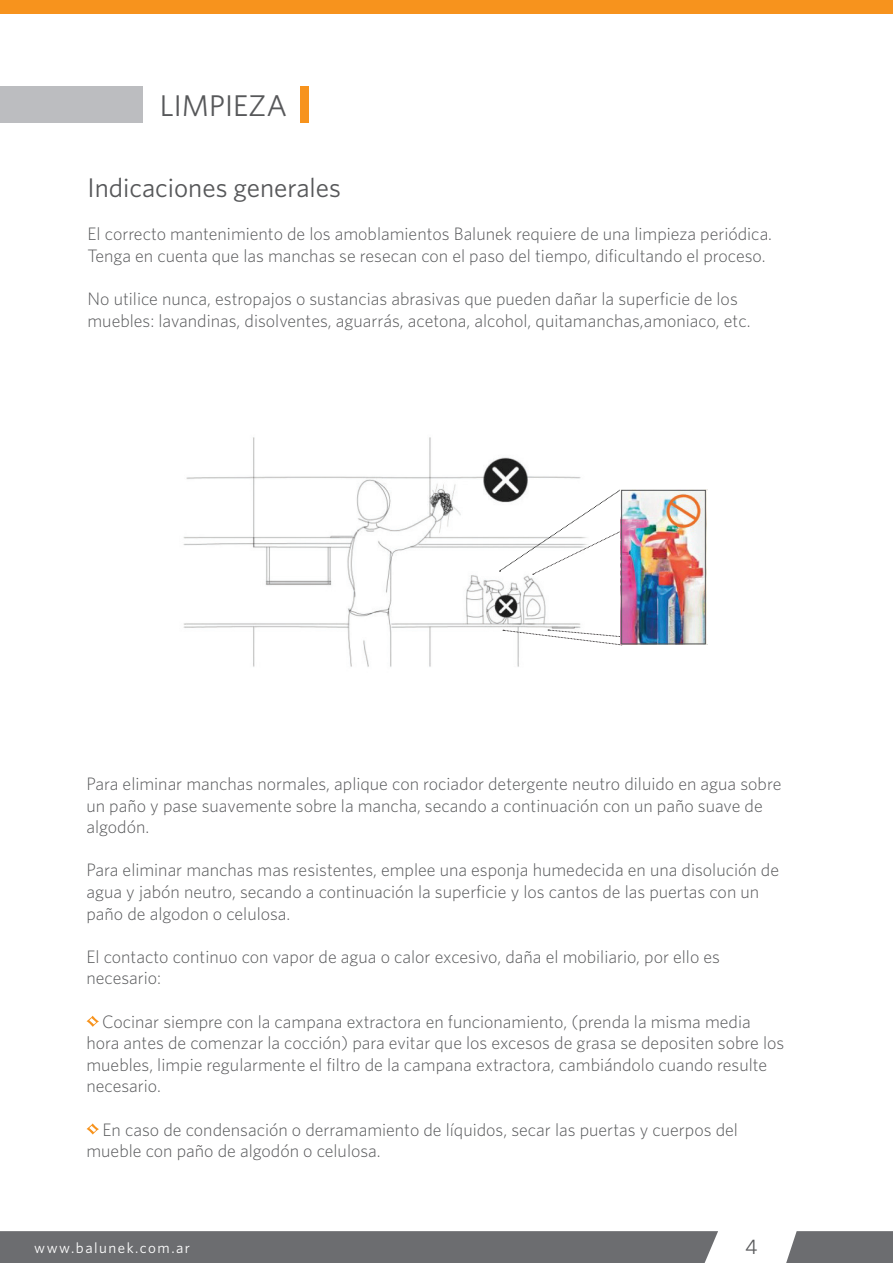
<style>
.page{position:relative;width:893px;height:1263px;background:#fff}
.page>*{position:absolute;margin:0;border:0;box-sizing:border-box;transform-origin:0 0}
.t1{font:30px "Whitney";color:#57585a}
.t2{font:27px "Whitney";color:#57585a}
.t3{font:21px "Whitney";color:#57585a}
.Paragraph_Style_1{font:300 18px/21.6px "Whitney";color:#57585a}
.t4{font:15px "Whitney";letter-spacing:.1em;color:#fff}
</style>
<div class="page">
<svg style="left:786px;top:1231px;width:107px;height:32px;background:#747577"></svg>
<div style="left:0;top:1231px;width:718px;height:32px;background:#6c6d70"></div>
<div style="left:0;top:0;width:892px;height:14px;background:#f7931d"></div>
<div style="left:301px;top:86px;width:8px;height:37px;background:#f7931d"></div>
<img style="left:183px;top:437px;width:398px;height:230px">
<svg style="left:499px;top:489px;width:208px;height:86px"></svg>
<svg style="left:503px;top:630px;width:204px;height:15px"></svg>
<img style="left:621px;top:492px;width:85px;height:153px">
<div style="left:621px;top:490px;width:85px;height:154px;border:1px solid #57585a"></div>
<div style="left:1px;top:86px;width:142px;height:37px;background:#bcbdc0"></div>
<svg style="left:87px;top:1123px;width:12px;height:11px"></svg>
<svg style="left:87px;top:1016px;width:12px;height:11px"></svg>
<p class="t1" style="left:160px;top:88px;width:129px">LIMPIEZA</p>
<p class="t2" style="left:88px;top:172px;width:255px">Indicaciones generales</p>
<p class="Paragraph_Style_1" style="left:88px;top:223px;width:686px">El correcto mantenimiento de los amoblamientos Balunek requiere de una limpieza periódica.<br>Tenga en cuenta que las manchas se resecan con el paso del tiempo, dificultando el proceso.</p>
<p class="Paragraph_Style_1" style="left:88px;top:288px;width:664px">No utilice nunca, estropajos o sustancias abrasivas que pueden dañar la superficie de los muebles: lavandinas, disolventes, aguarrás, acetona, alcohol, quitamanchas,amoniaco, etc.</p>
<p class="Paragraph_Style_1" style="left:86px;top:773px;width:696px">Para eliminar manchas normales, aplique con rociador detergente neutro diluido en agua sobre</p>
<p class="Paragraph_Style_1" style="left:86px;top:794px;width:678px">un paño y pase suavemente sobre la mancha, secando a continuación con un paño suave de algodón.</p>
<p class="Paragraph_Style_1" style="left:86px;top:859px;width:694px">Para eliminar manchas mas resistentes, emplee una esponja humedecida en una disolución de agua y jabón neutro, secando a continuación la superficie y los cantos de las puertas con un paño de algodon o celulosa.</p>
<p class="Paragraph_Style_1" style="left:86px;top:945px;width:635px">El contacto continuo con vapor de agua o calor excesivo, daña el mobiliario, por ello es necesario:</p>
<p class="Paragraph_Style_1" style="left:86px;top:1010px;width:699px;text-indent:16px">Cocinar siempre con la campana extractora en funcionamiento, (prenda la misma media hora antes de comenzar la cocción) para evitar que los excesos de grasa se depositen sobre los muebles, limpie regularmente el filtro de la campana extractora, cambiándolo cuando resulte necesario.</p>
<p class="Paragraph_Style_1" style="left:86px;top:1118px;width:653px;text-indent:16px">En caso de condensación o derramamiento de líquidos, secar las puertas y cuerpos del mueble con paño de algodón o celulosa.</p>
<p class="t4" style="left:34px;top:1239px;width:157px">www.balunek.com.ar</p>
<p class="t3" style="left:745px;top:1234px;width:14px">4</p>
</div>
